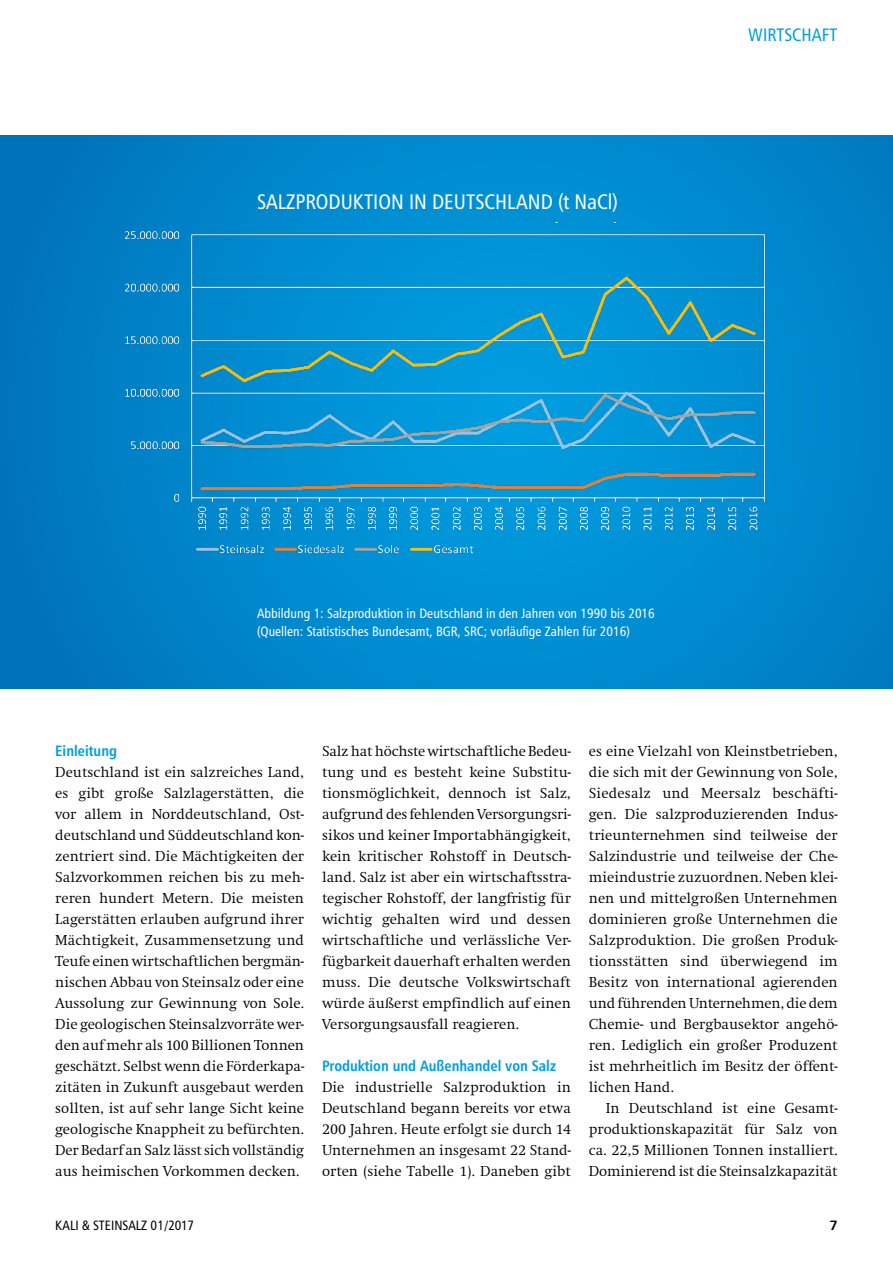
<style>
.page{position:relative;width:893px;height:1263px;background:#fff}
.page>*{position:absolute;margin:0;border:0;box-sizing:border-box;transform-origin:0 0}
.t1{font:21px "Humanist 777 BT Roman Condensed B";color:#fff}
.t2{font:18px "Humanist 777 BT Roman Condensed B";color:#009ee0}
.t3{font:300 15px/21px "Swift EF";color:#000;text-align:justify}
.t4{font:15px "Humanist 777 BT Bold Condensed B";color:#009ee0}
.t5{font:13.5px/18px "Humanist 777 BT Roman Condensed B";color:#fff}
.t6{font:13.5px "Humanist 777 BT Roman Condensed B";color:#000}
.t7{font:13.5px "Humanist 777 BT Bold B";color:#000}
</style>
<div class="page">
<svg style="left:0;top:135px;width:893px;height:553px;background:#0083c9"></svg>
<img style="left:0;top:223px;width:893px;height:425px">
<h1 class="t1" style="left:257px;top:188px;width:221px">Salzproduktion in Deutschland</h1>
<h1 class="t1" style="left:558px;top:188px;width:61px">(t NaCl)</h1>
<p class="t2" style="left:748px;top:24px;width:91px">Wirtschaft</p>
<p class="t5" style="left:257px;top:604px;width:399px">Abbildung 1: Salzproduktion in Deutschland in den Jahren von 1990 bis 2016 (Quellen: Statistisches Bundesamt, BGR, SRC; vorläufige Zahlen für 2016)</p>
<p class="t4" style="left:55px;top:741px;width:63px">Einleitung</p>
<p class="t3" style="left:55px;top:762px;width:250px">Deutschland ist ein salzreiches Land, es gibt große Salzlagerstätten, die vor allem in Norddeutschland, Ost&shy;deutschland und Süddeutschland kon&shy;zentriert sind. Die Mächtigkeiten der Salzvorkommen reichen bis zu meh&shy;reren hundert Metern. Die meisten Lagerstätten erlauben aufgrund ihrer Mächtigkeit, Zusammensetzung und Teufe einen wirtschaftlichen bergmän&shy;nischen Abbau von Steinsalz oder eine Aussolung zur Gewinnung von Sole.<br>Die geologischen Steinsalzvorräte wer&shy;den auf mehr als 100 Billionen Tonnen geschätzt. Selbst wenn die Förderkapa&shy;zitäten in Zukunft ausgebaut werden sollten, ist auf sehr lange Sicht keine geologische Knappheit zu befürchten.<br>Der Bedarf an Salz lässt sich vollständig aus heimischen Vorkommen decken.</p>
<p class="t3" style="left:322px;top:741px;width:250px">Salz hat höchste wirtschaftliche Bedeu&shy;tung und es besteht keine Substitu&shy;tionsmöglichkeit, dennoch ist Salz, aufgrund des fehlenden Versorgungsri&shy;sikos und keiner Importabhängigkeit, kein kritischer Rohstoff in Deutsch&shy;land. Salz ist aber ein wirtschaftsstra&shy;tegischer Rohstoff, der langfristig für wichtig gehalten wird und dessen wirtschaftliche und verlässliche Ver&shy;fügbarkeit dauerhaft erhalten werden muss. Die deutsche Volkswirtschaft würde äußerst empfindlich auf einen Versorgungsausfall reagieren.</p>
<p class="t4" style="left:322px;top:1056px;width:235px">Produktion und Außenhandel von Salz</p>
<p class="t3" style="left:322px;top:1077px;width:250px">Die industrielle Salzproduktion in Deutschland begann bereits vor etwa 200 Jahren. Heute erfolgt sie durch 14<br>Unternehmen an insgesamt 22 Stand&shy;orten (siehe Tabelle 1). Daneben gibt</p>
<p class="t3" style="left:589px;top:741px;width:250px">es eine Vielzahl von Kleinstbetrieben, die sich mit der Gewinnung von Sole, Siedesalz und Meersalz beschäfti&shy;gen. Die salzproduzierenden Indus&shy;trieunternehmen sind teilweise der Salzindustrie und teilweise der Che&shy;mieindustrie zuzuordnen. Neben klei&shy;nen und mittelgroßen Unternehmen dominieren große Unternehmen die Salzproduktion. Die großen Produk&shy;tionsstätten sind überwiegend im Besitz von international agierenden und führenden Unternehmen, die dem Chemie- und Bergbausektor angehö&shy;ren. Lediglich ein großer Produzent ist mehrheitlich im Besitz der öffent&shy;lichen Hand.</p>
<p class="t3" style="left:589px;top:1098px;width:250px;text-indent:17px">In Deutschland ist eine Gesamt&shy;produktionskapazität für Salz von ca. 22,5 Millionen Tonnen installiert.<br>Dominierend ist die Steinsalzkapazität</p>
<p class="t6" style="left:55px;top:1216px;width:67px">Kali &amp; Steinsal</p>
<p class="t6" style="left:141px;top:1216px;width:54px">z 01/2017</p>
<p class="t7" style="left:830px;top:1216px;width:10px">7</p>
</div>
